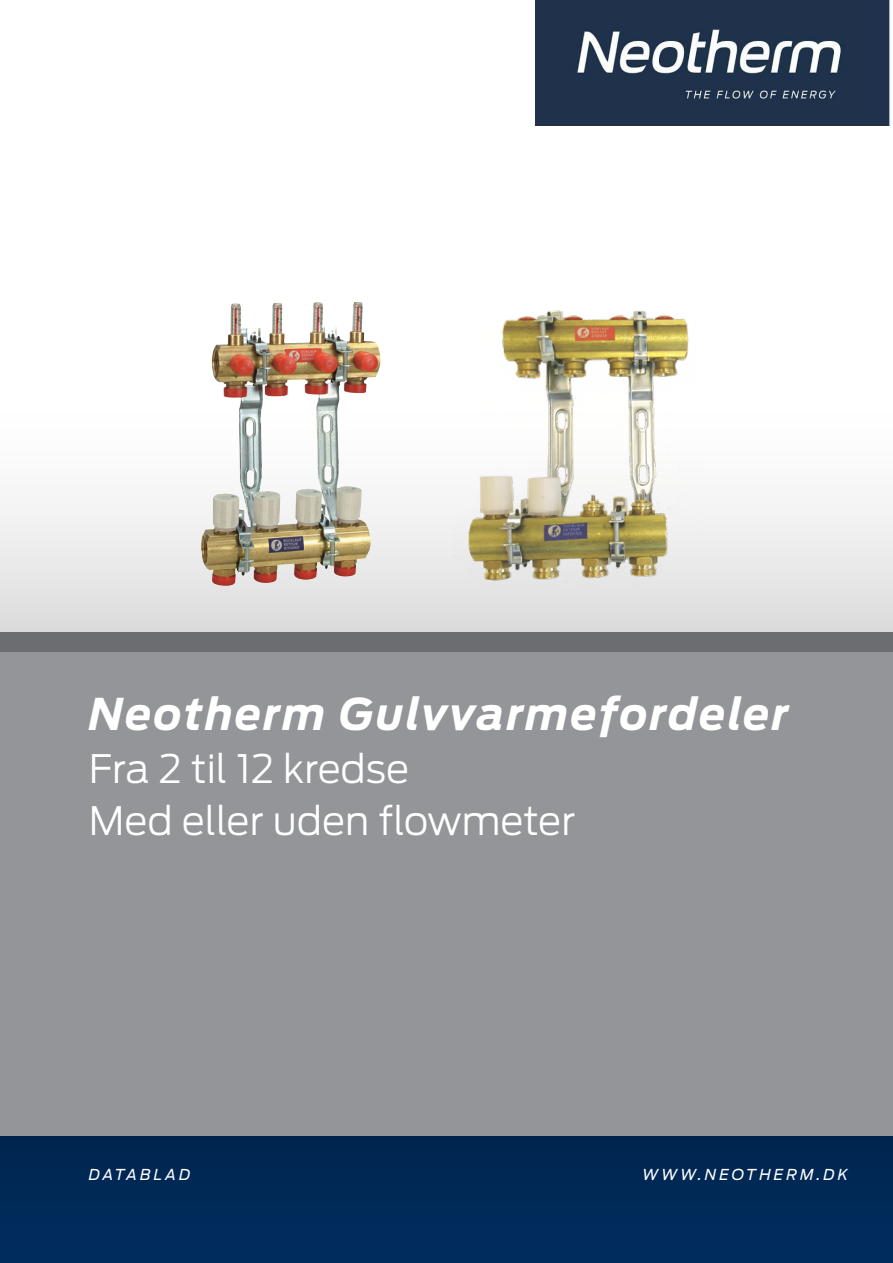
<style>
.page{position:relative;width:893px;height:1263px;background:#fff}
.page>*{position:absolute;margin:0;border:0;box-sizing:border-box;transform-origin:0 0}
.t1{font:italic 700 43.5px "Antenna";letter-spacing:.05em;color:#fff}
.t2{font:300 39px "Antenna";color:#fff}
.t3{font:italic 15px "Antenna";letter-spacing:.2em;color:#fff}
</style>
<div class="page">
<svg style="left:0;top:486px;width:893px;height:146px"></svg>
<div style="left:0;top:632px;width:893px;height:21px;background:#6c6d70"></div>
<div style="left:0;top:653px;width:893px;height:610px;background:#939598"></div>
<div style="left:0;top:1137px;width:893px;height:126px;background:#002957"></div>
<img style="left:201px;top:302px;width:152px;height:284px">
<img style="left:453px;top:310px;width:269px;height:279px">
<img style="left:535px;top:1px;width:356px;height:124px">
<p class="t1" style="left:89px;top:689px;width:701px">Neotherm Gulvvarmefordeler</p>
<p class="t2" style="left:89px;top:745px;width:322px">Fra 2 til 12 kredse</p>
<p class="t2" style="left:89px;top:798px;width:488px">Med eller uden flowmeter</p>
<p class="t3" style="left:89px;top:1166px;width:103px">DATABLAD</p>
<p class="t3" style="left:642px;top:1166px;width:207px">WWW.NEOTHERM.DK</p>
</div>
